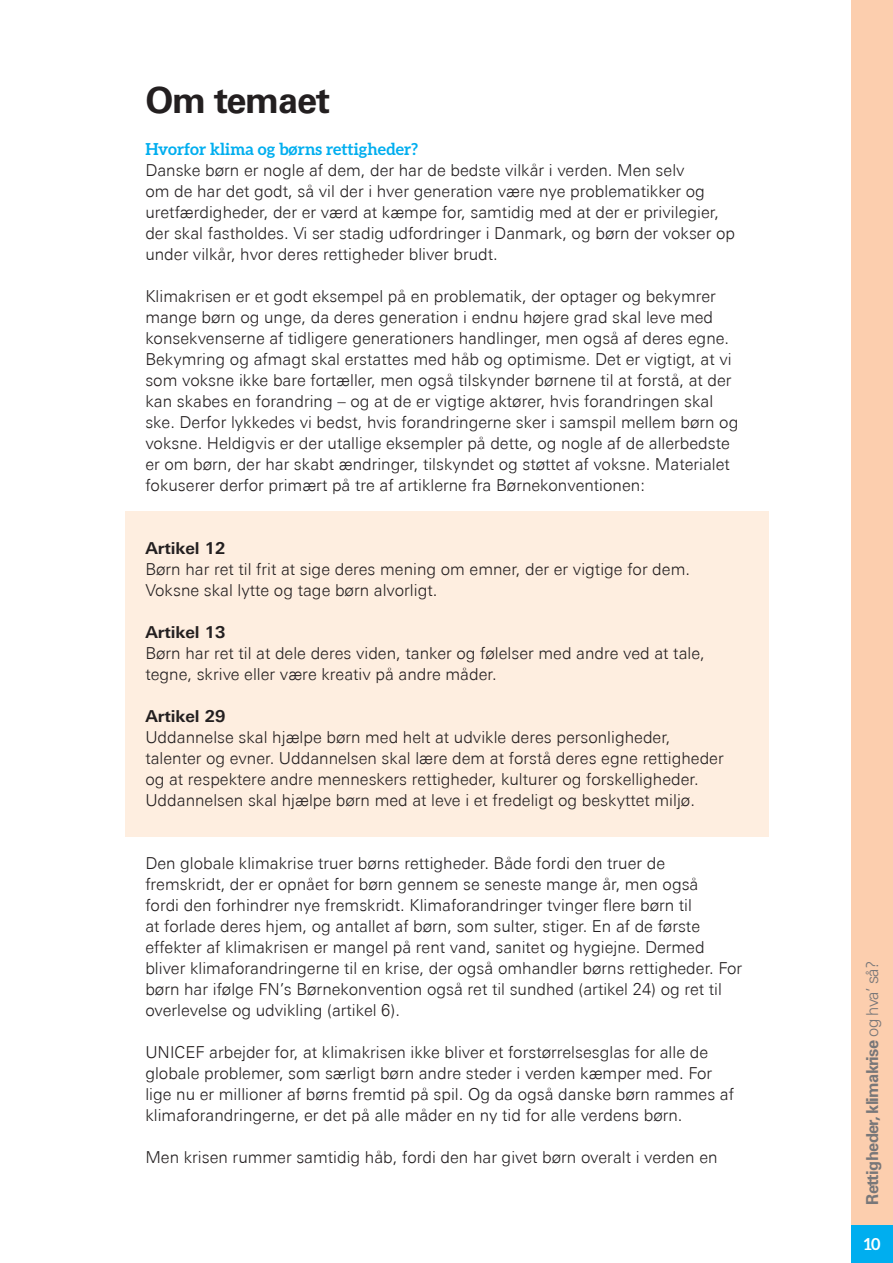
<style>
.page{position:relative;width:893px;height:1263px;background:#fff}
.page>*{position:absolute;margin:0;border:0;box-sizing:border-box;transform-origin:0 0}
.t1{font:700 36px "Univers LT Pro 65";letter-spacing:-.03em;color:#231f20}
.t2{font:300 16.5px/21px "Univers Next Pro";color:#231f20}
.t3{font:700 16.5px "Aleo";color:#00aeef}
.t4{font:700 16.5px "Univers LT Pro 65";letter-spacing:-.04em;color:#787779}
.t5{font:700 16.5px "Univers Next Pro";color:#231f20}
.t6{font:700 16.5px "Aleo";color:#fff}
.s1{font-family:"Univers LT Pro 45";font-weight:300}
</style>
<div class="page">
<div style="left:125px;top:512px;width:643px;height:325px;background:#feeee0"></div>
<div style="left:851px;top:0;width:42px;height:1263px;background:#fcceae"></div>
<div style="left:851px;top:1226px;width:42px;height:37px;background:#00aeef"></div>
<h1 class="t1" style="left:145px;top:78px;width:186px">Om temaet</h1>
<p class="t3" style="left:145px;top:139px;width:274px">Hvorfor klima og børns rettigheder?</p>
<p class="t2" style="left:145px;top:159px;width:591px">Danske børn er nogle af dem, der har de bedste vilkår i verden. Men selv<br>om de har det godt, så vil der i hver generation være nye problematikker og uretfærdigheder, der er værd at kæmpe for, samtidig med at der er privilegier, der skal fastholdes. Vi ser stadig udfordringer i Danmark, og børn der vokser op under vilkår, hvor deres rettigheder bliver brudt.</p>
<p class="t2" style="left:145px;top:285px;width:594px">Klimakrisen er et godt eksempel på en problematik, der optager og bekymrer mange børn og unge, da deres generation i endnu højere grad skal leve med konsekvenserne af tidligere generationers handlinger, men også af deres egne.<br>Bekymring og afmagt skal erstattes med håb og optimisme. Det er vigtigt, at vi som voksne ikke bare fortæller, men også tilskynder børnene til at forstå, at der kan skabes en forandring – og at de er vigtige aktører, hvis forandringen skal ske. Derfor lykkedes vi bedst, hvis forandringerne sker i samspil mellem børn og voksne. Heldigvis er der utallige eksempler på dette, og nogle af de allerbedste er om børn, der har skabt ændringer, tilskyndet og støttet af voksne. Materialet fokuserer derfor primært på tre af artiklerne fra Børnekonventionen:</p>
<p class="t5" style="left:145px;top:538px;width:82px">Artikel 12</p>
<p class="t2" style="left:145px;top:558px;width:546px">Børn har ret til frit at sige deres mening om emner, der er vigtige for dem.<br>Voksne skal lytte og tage børn alvorligt.</p>
<p class="t5" style="left:145px;top:622px;width:82px">Artikel 13</p>
<p class="t2" style="left:145px;top:642px;width:561px">Børn har ret til at dele deres viden, tanker og følelser med andre ved at tale, tegne, skrive eller være kreativ på andre måder.</p>
<p class="t5" style="left:145px;top:706px;width:82px">Artikel 29</p>
<p class="t2" style="left:145px;top:726px;width:580px">Uddannelse skal hjælpe børn med helt at udvikle deres personligheder, talenter og evner. Uddannelsen skal lære dem at forstå deres egne rettigheder og at respektere andre menneskers rettigheder, kulturer og forskelligheder.<br>Uddannelsen skal hjælpe børn med at leve i et fredeligt og beskyttet miljø.</p>
<p class="t2" style="left:145px;top:852px;width:598px">Den globale klimakrise truer børns rettigheder. Både fordi den truer de fremskridt, der er opnået for børn gennem se seneste mange år, men også<br>fordi den forhindrer nye fremskridt. Klimaforandringer tvinger flere børn til<br>at forlade deres hjem, og antallet af børn, som sulter, stiger. En af de første effekter af klimakrisen er mangel på rent vand, sanitet og hygiejne. Dermed bliver klimaforandringerne til en krise, der også omhandler børns rettigheder. For børn har ifølge FN’s Børnekonvention også ret til sundhed (artikel 24) og ret til overlevelse og udvikling (artikel 6).</p>
<p class="t2" style="left:145px;top:1041px;width:590px">UNICEF arbejder for, at klimakrisen ikke bliver et forstørrelsesglas for alle de globale problemer, som særligt børn andre steder i verden kæmper med. For lige nu er millioner af børns fremtid på spil. Og da også danske børn rammes af klimaforandringerne, er det på alle måder en ny tid for alle verdens børn.</p>
<p class="t2" style="left:145px;top:1146px;width:574px">Men krisen rummer samtidig håb, fordi den har givet børn overalt i verden en</p>
<p class="t4" style="left:862px;top:1205px;width:245px;rotate:-90deg">Rettigheder, klimakrise <span class="s1">og hva’ så?</span></p>
<p class="t6" style="left:864px;top:1234px;width:18px">10</p>
</div>
